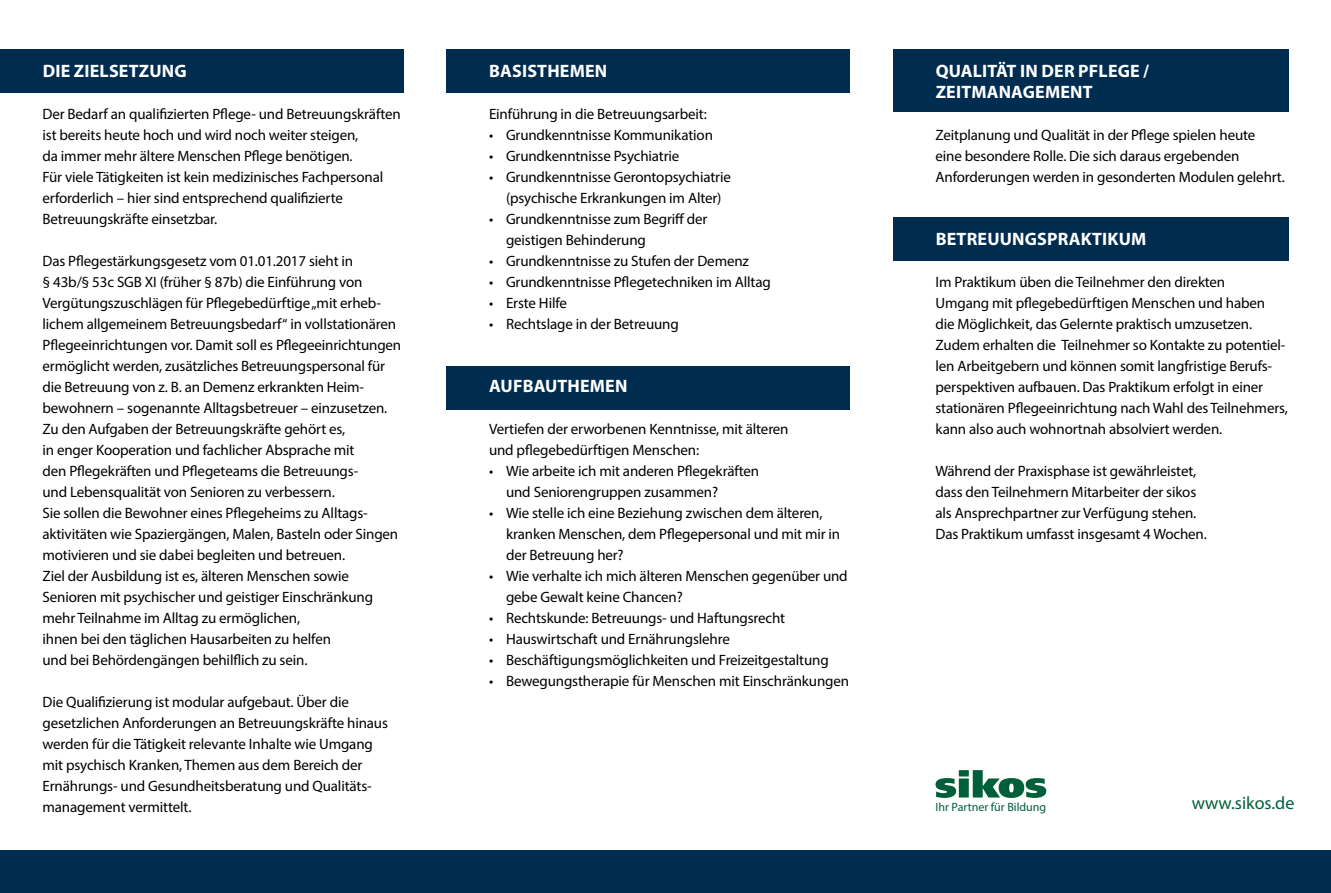
<style>
.page{position:relative;width:1331px;height:893px;background:#fff}
.page>*{position:absolute;margin:0;border:0;box-sizing:border-box;transform-origin:0 0}
.t1{font:700 18px/21px "Myriad Pro";letter-spacing:.01em;color:#fff}
.t2{font:18px "Myriad Pro";color:#005f3b}
.t3{font:15px/21px "Myriad Pro";letter-spacing:-.01em;color:#000}
.t4{font:12px "Myriad Pro";color:#005f3b}
</style>
<div class="page">
<div style="left:446px;top:50px;width:404px;height:43px;background:#002c50"></div>
<div style="left:446px;top:366px;width:404px;height:43px;background:#002c50"></div>
<div style="left:893px;top:50px;width:395px;height:62px;background:#002c50"></div>
<div style="left:893px;top:217px;width:395px;height:43px;background:#002c50"></div>
<div style="left:0;top:50px;width:404px;height:43px;background:#002c50"></div>
<div style="left:0;top:850px;width:1331px;height:43px;background:#002c50"></div>
<svg style="left:935px;top:770px;width:111px;height:28px"></svg>
<p class="t1" style="left:43px;top:60px;width:146px">DIE ZIELSETZUNG</p>
<p class="t3" style="left:43px;top:104px;width:360px">Der Bedarf an qualifizierten Pflege- und Betreuungskräften ist bereits heute hoch und wird noch weiter steigen,<br>da immer mehr ältere Menschen Pflege benötigen.<br>Für viele Tätigkeiten ist kein medizinisches Fachpersonal erforderlich – hier sind entsprechend qualifizierte Betreuungskräfte einsetzbar.</p>
<p class="t3" style="left:43px;top:251px;width:360px">Das Pflegestärkungsgesetz vom 01.01.2017 sieht in<br>§ 43b/§ 53c SGB XI (früher § 87b) die Einführung von Vergütungszuschlägen für Pflegebedürftige „mit erheb&shy;lichem allgemeinem Betreuungsbedarf“ in vollstationären Pflegeeinrichtungen vor. Damit soll es Pflegeeinrichtungen ermöglicht werden, zusätzliches Betreuungspersonal für die Betreuung von z. B. an Demenz erkrankten Heim&shy;bewohnern – sogenannte Alltagsbetreuer – einzusetzen.<br>Zu den Aufgaben der Betreuungskräfte gehört es,<br>in enger Kooperation und fachlicher Absprache mit<br>den Pflegekräften und Pflegeteams die Betreuungs-<br>und Lebensqualität von Senioren zu verbessern.<br>Sie sollen die Bewohner eines Pflegeheims zu Alltags&shy;aktivitäten wie Spaziergängen, Malen, Basteln oder Singen motivieren und sie dabei begleiten und betreuen.<br>Ziel der Ausbildung ist es, älteren Menschen sowie Senioren mit psychischer und geistiger Einschränkung mehr Teilnahme im Alltag zu ermöglichen,<br>ihnen bei den täglichen Hausarbeiten zu helfen<br>und bei Behördengängen behilflich zu sein.</p>
<p class="t3" style="left:43px;top:692px;width:347px">Die Qualifizierung ist modular aufgebaut. Über die gesetzlichen Anforderungen an Betreuungskräfte hinaus werden für die Tätigkeit relevante Inhalte wie Umgang mit psychisch Kranken, Themen aus dem Bereich der Ernährungs- und Gesundheitsberatung und Qualitäts&shy;management vermittelt.</p>
<p class="t1" style="left:489px;top:60px;width:120px">BASISTHEMEN</p>
<p class="t3" style="left:489px;top:104px;width:219px">Einführung in die Betreuungsarbeit:</p>
<p class="t3" style="left:489px;top:125px;width:225px">• Grundkenntnisse Kommunikation</p>
<p class="t3" style="left:489px;top:146px;width:192px">• Grundkenntnisse Psychiatrie</p>
<p class="t3" style="left:489px;top:167px;width:243px;text-align:center">• Grundkenntnisse Gerontopsychiatrie (psychische Erkrankungen im Alter)</p>
<p class="t3" style="left:506px;top:209px;width:203px;text-indent:-17px">• Grundkenntnisse zum Begriff der geistigen Behinderung</p>
<p class="t3" style="left:489px;top:251px;width:261px">• Grundkenntnisse zu Stufen der Demenz</p>
<p class="t3" style="left:489px;top:272px;width:283px">• Grundkenntnisse Pflegetechniken im Alltag</p>
<p class="t3" style="left:489px;top:293px;width:79px">• Erste Hilfe</p>
<p class="t3" style="left:489px;top:314px;width:191px">• Rechtslage in der Betreuung</p>
<p class="t1" style="left:489px;top:375px;width:140px">AUFBAUTHEMEN</p>
<p class="t3" style="left:489px;top:419px;width:301px">Vertiefen der erworbenen Kenntnisse, mit älteren und pflegebedürftigen Menschen:</p>
<p class="t3" style="left:506px;top:461px;width:255px;text-indent:-17px">• Wie arbeite ich mit anderen Pflegekräften und Seniorengruppen zusammen?</p>
<p class="t3" style="left:506px;top:503px;width:336px;text-indent:-17px">• Wie stelle ich eine Beziehung zwischen dem älteren, kranken Menschen, dem Pflegepersonal und mit mir in der Betreuung her?</p>
<p class="t3" style="left:506px;top:566px;width:343px;text-indent:-17px">• Wie verhalte ich mich älteren Menschen gegenüber und gebe Gewalt keine Chancen?</p>
<p class="t3" style="left:489px;top:608px;width:298px">• Rechtskunde: Betreuungs- und Haftungsrecht</p>
<p class="t3" style="left:489px;top:629px;width:242px">• Hauswirtschaft und Ernährungslehre</p>
<p class="t3" style="left:489px;top:650px;width:341px">• Beschäftigungsmöglichkeiten und Freizeitgestaltung</p>
<p class="t3" style="left:489px;top:671px;width:362px">• Bewegungstherapie für Menschen mit Einschränkungen</p>
<p class="t1" style="left:936px;top:60px;width:215px">QUALITÄT IN DER PFLEGE /<br>ZEITMANAGEMENT</p>
<p class="t3" style="left:935px;top:125px;width:351px">Zeitplanung und Qualität in der Pflege spielen heute eine besondere Rolle. Die sich daraus ergebenden<br>Anforderungen werden in gesonderten Modulen gelehrt.</p>
<p class="t1" style="left:936px;top:228px;width:212px">BETREUUNGSPRAKTIKUM</p>
<p class="t3" style="left:935px;top:272px;width:354px">Im Praktikum üben die Teilnehmer den direkten<br>Umgang mit pflegebedürftigen Menschen und haben die Möglichkeit, das Gelernte praktisch umzusetzen.<br>Zudem erhalten die Teilnehmer so Kontakte zu potentiel&shy;len Arbeitgebern und können somit langfristige Berufs&shy;perspektiven aufbauen. Das Praktikum erfolgt in einer stationären Pflegeeinrichtung nach Wahl des Teilnehmers, kann also auch wohnortnah absolviert werden.</p>
<p class="t3" style="left:935px;top:461px;width:273px">Während der Praxisphase ist gewährleistet, dass den Teilnehmern Mitarbeiter der sikos als Ansprechpartner zur Verfügung stehen.<br>Das Praktikum umfasst insgesamt 4 Wochen.</p>
<p class="t4" style="left:935px;top:799px;width:112px">Ihr Partner für Bildung</p>
<p class="t2" style="left:1192px;top:792px;width:104px">www.sikos.de</p>
</div>
